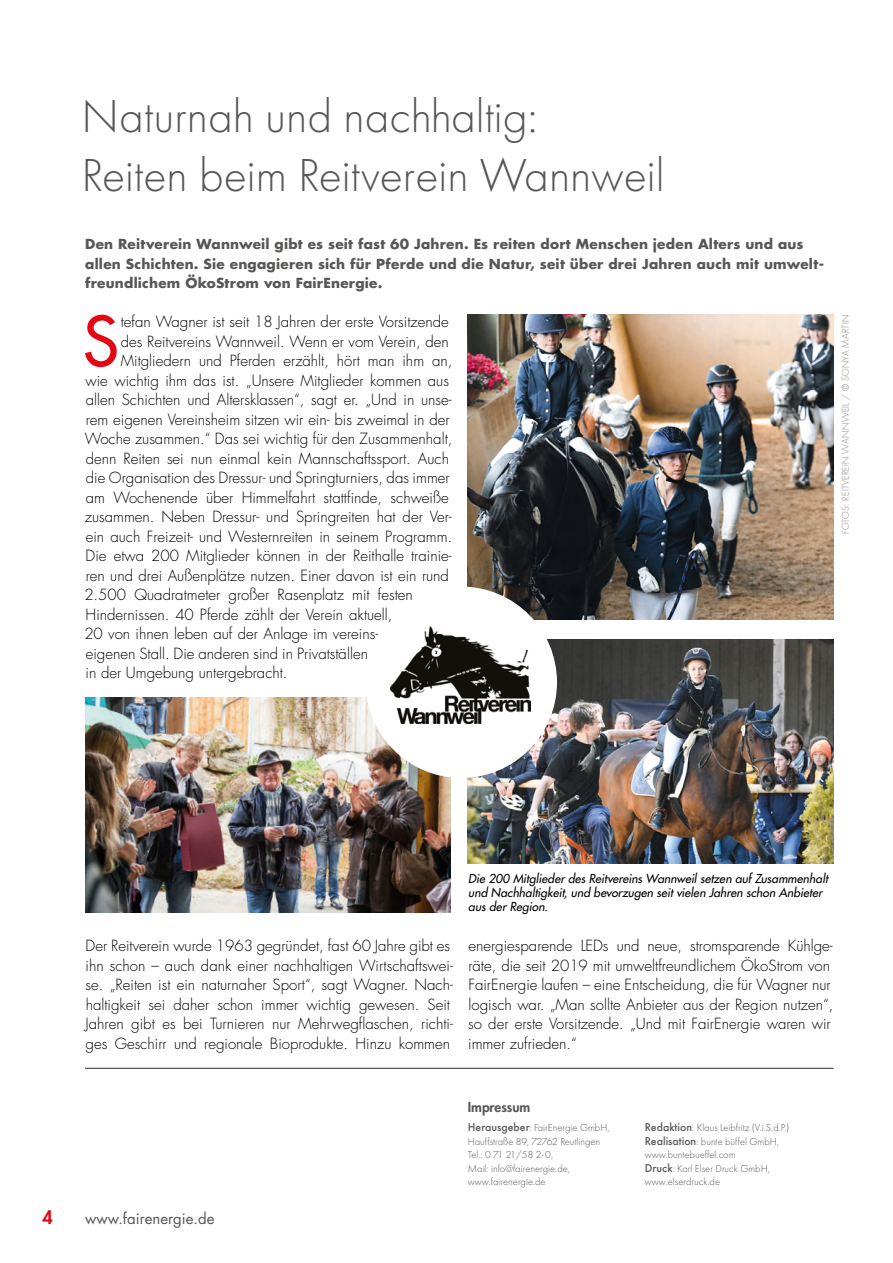
<style>
.page{position:relative;width:893px;height:1263px;background:#fff}
.page>*{position:absolute;margin:0;border:0;box-sizing:border-box;transform-origin:0 0}
.t1{font:66.75px "Futura";color:#e30613}
.t2{font:300 48px/58.5px "Futura PT";color:#575756}
.t3{font:800 18px "Futura";color:#e30613}
.t4{font:300 15px/19.5px "Futura";color:#000}
.t5{font:15px "Futura";color:#575756}
.t6{font:700 13.5px/19.5px "Futura";letter-spacing:.015em;color:#575756}
.t7{font:800 13.5px "Futura";color:#575756}
.t8{font:italic 12px/14.4px "Futura";letter-spacing:.005em;color:#000}
.t9{font:300 10.5px/13.5px "Futura PT";color:#575756}
.t10{font:300 9px "Futura";letter-spacing:.02em;color:#878787}
.s1{font-family:"Futura";font-weight:500}
</style>
<div class="page">
<img style="left:85px;top:698px;width:366px;height:214px">
<img style="left:468px;top:315px;width:365px;height:305px">
<img style="left:468px;top:639px;width:365px;height:224px">
<div style="left:366px;top:587px;width:190px;height:190px;background:#fff;border-radius:50%"></div>
<hr style="left:85px;top:1068px;width:748px;height:1px;background:#575756">
<img style="left:390px;top:626px;width:140px;height:97px">
<h2 class="t2" style="left:82px;top:87px;width:584px">Naturnah und nachhaltig:<br>Reiten beim Reitverein Wannweil</h2>
<p class="t6" style="left:85px;top:234px;width:740px">Den Reitverein Wannweil gibt es seit fast 60 Jahren. Es reiten dort Menschen jeden Alters und aus allen Schichten. Sie engagieren sich für Pferde und die Natur, seit über drei Jahren auch mit umwelt&shy;freundlichem ÖkoStrom von FairEnergie.</p>
<h1 class="t1" style="left:83px;top:298px;width:37px">S</h1>
<p class="t4" style="left:121px;top:312px;width:329px">tefan Wagner ist seit 18 Jahren der erste Vorsitzende</p>
<p class="t4" style="left:121px;top:332px;width:330px">des Reitvereins Wannweil. Wenn er vom Verein, den</p>
<p class="t4" style="left:121px;top:351px;width:333px">Mitgliedern und Pferden erzählt, hört man ihm an,</p>
<p class="t4" style="left:86px;top:371px;width:365px">wie wichtig ihm das ist. „Unsere Mitglieder kommen aus</p>
<p class="t4" style="left:86px;top:390px;width:367px">allen Schichten und Altersklassen“, sagt er. „Und in unse-</p>
<p class="t4" style="left:86px;top:410px;width:366px">rem eigenen Vereinsheim sitzen wir ein- bis zweimal in der</p>
<p class="t4" style="left:85px;top:429px;width:369px">Woche zusammen.“ Das sei wichtig für den Zusammenhalt,</p>
<p class="t4" style="left:86px;top:449px;width:365px">denn Reiten sei nun einmal kein Mannschaftssport. Auch</p>
<p class="t4" style="left:86px;top:468px;width:365px">die Organisation des Dressur- und Springturniers, das immer</p>
<p class="t4" style="left:86px;top:488px;width:364px">am Wochenende über Himmelfahrt stattfinde, schweiße</p>
<p class="t4" style="left:85px;top:507px;width:368px">zusammen. Neben Dressur- und Springreiten hat der Ver-</p>
<p class="t4" style="left:86px;top:527px;width:368px">ein auch Freizeit- und Westernreiten in seinem Programm.</p>
<p class="t4" style="left:86px;top:546px;width:368px">Die etwa 200 Mitglieder können in der Reithalle trainie-</p>
<p class="t4" style="left:86px;top:566px;width:365px">ren und drei Außenplätze nutzen. Einer davon ist ein rund</p>
<p class="t4" style="left:84px;top:585px;width:330px">2.500 Quadratmeter großer Rasenplatz mit festen</p>
<p class="t4" style="left:86px;top:605px;width:308px">Hindernissen. 40 Pferde zählt der Verein aktuell,</p>
<p class="t4" style="left:84px;top:624px;width:295px">20 von ihnen leben auf der Anlage im vereins-</p>
<p class="t4" style="left:86px;top:644px;width:284px">eigenen Stall. Die anderen sind in Privatställen</p>
<p class="t4" style="left:86px;top:663px;width:204px">in der Umgebung untergebracht.</p>
<p class="t10" style="left:840px;top:534px;width:221px;rotate:-90deg">FOTOS: REITVEREIN WANNWEIL / © SONYA MARTIN</p>
<p class="t8" style="left:468px;top:871px;width:361px">Die 200 Mitglieder des Reitvereins Wannweil setzen auf Zusammenhalt und Nachhaltigkeit, und bevorzugen seit vielen Jahren schon Anbieter aus der Region.</p>
<p class="t4" style="left:86px;top:936px;width:369px">Der Reitverein wurde 1963 gegründet, fast 60 Jahre gibt es ihn schon – auch dank einer nachhaltigen Wirtschaftswei&shy;se. „Reiten ist ein naturnaher Sport“, sagt Wagner. Nach&shy;haltigkeit sei daher schon immer wichtig gewesen. Seit Jahren gibt es bei Turnieren nur Mehrwegflaschen, richti&shy;ges Geschirr und regionale Bioprodukte. Hinzu kommen</p>
<p class="t4" style="left:468px;top:936px;width:367px">energiesparende LEDs und neue, stromsparende Kühlge&shy;räte, die seit 2019 mit umweltfreundlichem ÖkoStrom von FairEnergie laufen – eine Entscheidung, die für Wagner nur logisch war. „Man sollte Anbieter aus der Region nutzen“, so der erste Vorsitzende. „Und mit FairEnergie waren wir immer zufrieden.“</p>
<p class="t3" style="left:43px;top:1205px;width:12px">4</p>
<p class="t5" style="left:85px;top:1209px;width:131px">www.fairenergie.de</p>
<p class="t7" style="left:468px;top:1098px;width:64px">Impressum</p>
<p class="t9" style="left:468px;top:1121px;width:143px"><span class="s1">Herausgeber</span>: FairEnergie GmbH,<br>Hauffstraße 89, 72762 Reutlingen<br>Tel.: 0 71 21/58 2-0,<br>Mail: info@fairenergie.de, www.fairenergie.de</p>
<p class="t9" style="left:645px;top:1121px;width:146px"><span class="s1">Redaktion</span>: Klaus Leibfritz (V.i.S.d.P.)<br><span class="s1">Realisation</span>: bunte büffel GmbH, www.buntebueffel.com<br><span class="s1">Druck</span>: Karl Elser Druck GmbH, www.elserdruck.de</p>
</div>
